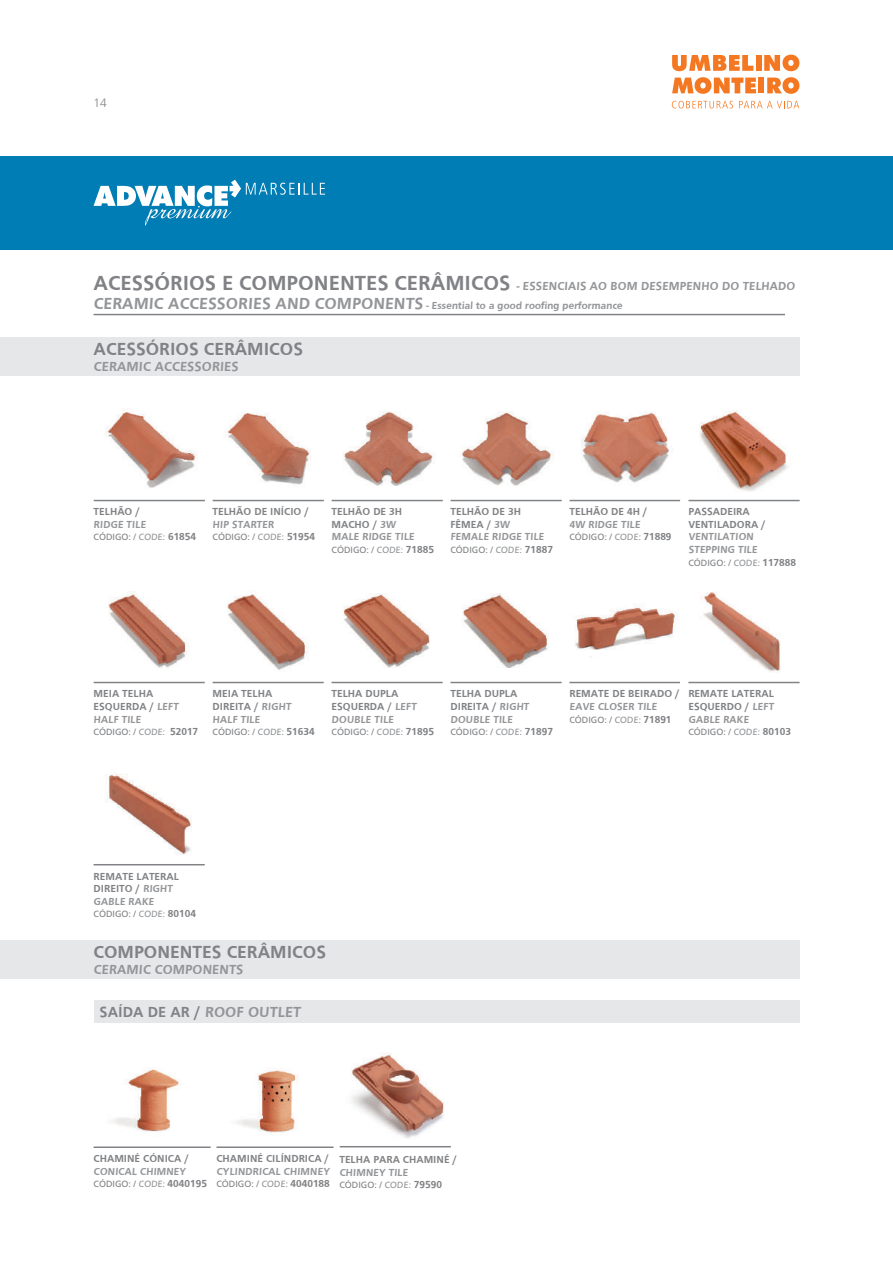
<style>
.page{position:relative;width:893px;height:1263px;background:#fff}
.page>*{position:absolute;margin:0;border:0;box-sizing:border-box;transform-origin:0 0}
.t1{font:700 18px "Frutiger";color:#808285}
.t2{font:700 15px "Frutiger";color:#808285}
.t3{font:700 13.5px "Frutiger";color:#939598}
.t4{font:700 12px "Frutiger";color:#939598}
.t5{font:300 12px "Frutiger";color:#808285}
.t6{font:700 10.5px/12.6px "Frutiger";color:#808285}
.t7{font:700 10.5px/12.6px "Frutiger";color:#939598}
.t8{font:9px "Frutiger";color:#808285}
.s1{font-size:21px;color:#808285}
.s2{font-size:16.5px}
.s3{color:#939598}
.s4{font-weight:700;font-size:10.5px}
.s5{color:#808285}
</style>
<div class="page">
<div style="left:0;top:156px;width:893px;height:93px;background:#007db5"></div>
<svg style="left:672px;top:55px;width:81px;height:16px"></svg>
<div style="left:756px;top:55px;width:6px;height:16px;background:#f47721"></div>
<svg style="left:764px;top:55px;width:35px;height:16px"></svg>
<svg style="left:672px;top:77px;width:84px;height:17px"></svg>
<div style="left:758px;top:78px;width:6px;height:15px;background:#f47721"></div>
<svg style="left:767px;top:77px;width:32px;height:17px"></svg>
<svg style="left:672px;top:101px;width:61px;height:7px"></svg>
<svg style="left:739px;top:101px;width:60px;height:7px"></svg>
<svg style="left:94px;top:180px;width:231px;height:46px"></svg>
<hr style="left:94px;top:314px;width:691px;height:1px;background:#808285">
<img style="left:106px;top:409px;width:92px;height:79px">
<img style="left:108px;top:591px;width:81px;height:77px">
<img style="left:226px;top:412px;width:85px;height:73px">
<img style="left:227px;top:592px;width:81px;height:78px">
<img style="left:343px;top:412px;width:91px;height:74px">
<img style="left:343px;top:594px;width:87px;height:74px">
<img style="left:462px;top:412px;width:91px;height:74px">
<img style="left:462px;top:594px;width:87px;height:74px">
<img style="left:581px;top:412px;width:92px;height:71px">
<img style="left:575px;top:606px;width:102px;height:52px">
<img style="left:699px;top:410px;width:89px;height:81px">
<img style="left:702px;top:592px;width:79px;height:80px">
<img style="left:107px;top:774px;width:85px;height:81px">
<hr style="left:94px;top:500px;width:111px;height:1px;background:#808285">
<hr style="left:94px;top:682px;width:111px;height:1px;background:#808285">
<hr style="left:213px;top:500px;width:111px;height:1px;background:#808285">
<hr style="left:213px;top:682px;width:111px;height:1px;background:#808285">
<hr style="left:332px;top:500px;width:111px;height:1px;background:#808285">
<hr style="left:332px;top:682px;width:111px;height:1px;background:#808285">
<hr style="left:451px;top:500px;width:111px;height:1px;background:#808285">
<hr style="left:450px;top:682px;width:112px;height:1px;background:#808285">
<hr style="left:569px;top:500px;width:111px;height:1px;background:#808285">
<hr style="left:569px;top:682px;width:111px;height:1px;background:#808285">
<hr style="left:688px;top:500px;width:112px;height:1px;background:#808285">
<hr style="left:688px;top:682px;width:112px;height:1px;background:#808285">
<hr style="left:94px;top:864px;width:111px;height:1px;background:#808285">
<div style="left:0;top:337px;width:799px;height:39px;background:#e6e7e9"></div>
<hr style="left:340px;top:1146px;width:111px;height:1px;background:#808285">
<img style="left:351px;top:1052px;width:93px;height:87px">
<div style="left:94px;top:1001px;width:705px;height:22px;background:#e6e7e9"></div>
<div style="left:0;top:940px;width:799px;height:39px;background:#e6e7e9"></div>
<img style="left:112px;top:1068px;width:67px;height:64px">
<hr style="left:94px;top:1146px;width:117px;height:2px;background:#808285">
<img style="left:237px;top:1070px;width:62px;height:63px">
<hr style="left:216px;top:1146px;width:118px;height:2px;background:#808285">
<p class="t5" style="left:94px;top:96px;width:15px">14</p>
<p class="t4" style="left:94px;top:279px;width:704px"><span class="s1">ACESSÓRIOS E COMPONENTES CERÂMICOS</span> - ESSENCIAIS AO BOM DESEMPENHO DO TELHADO</p>
<p class="t7" style="left:94px;top:299px;width:531px"><span class="s2">CERAMIC ACCESSORIES AND COMPONENTS</span> - Essential to a good roofing performance</p>
<h1 class="t1" style="left:94px;top:338px;width:211px">ACESSÓRIOS CERÂMICOS</h1>
<p class="t3" style="left:94px;top:359px;width:147px">CERAMIC ACCESSORIES</p>
<p class="t6" style="left:94px;top:505px;width:48px">TELHÃO /</p>
<p class="t7" style="left:94px;top:518px;width:55px">RIDGE TILE</p>
<p class="t8" style="left:94px;top:532px;width:104px">CÓDIGO: / <span class="s3">CODE:</span> <span class="s4">61854</span></p>
<p class="t6" style="left:213px;top:505px;width:98px">TELHÃO DE INÍCIO /</p>
<p class="t7" style="left:213px;top:518px;width:64px">HIP STARTER</p>
<p class="t8" style="left:213px;top:532px;width:104px">CÓDIGO: / <span class="s3">CODE:</span> <span class="s4">51954</span></p>
<p class="t6" style="left:331px;top:505px;width:85px">TELHÃO DE 3H<br>MACHO / <span class="s3">3W<br>MALE RIDGE TILE</span></p>
<p class="t8" style="left:331px;top:545px;width:104px">CÓDIGO: / <span class="s3">CODE:</span> <span class="s4">71885</span></p>
<p class="t7" style="left:450px;top:505px;width:96px"><span class="s5">TELHÃO DE 3H<br>FÊMEA /</span> 3W<br>FEMALE RIDGE TILE</p>
<p class="t8" style="left:450px;top:545px;width:104px">CÓDIGO: / <span class="s3">CODE:</span> <span class="s4">71887</span></p>
<p class="t6" style="left:569px;top:505px;width:80px">TELHÃO DE 4H /</p>
<p class="t7" style="left:569px;top:518px;width:73px">4W RIDGE TILE</p>
<p class="t8" style="left:569px;top:532px;width:104px">CÓDIGO: / <span class="s3">CODE:</span> <span class="s4">71889</span></p>
<p class="t6" style="left:688px;top:505px;width:79px">PASSADEIRA<br>VENTILADORA /</p>
<p class="t7" style="left:688px;top:530px;width:71px">VENTILATION<br>STEPPING TILE</p>
<p class="t8" style="left:688px;top:557px;width:109px">CÓDIGO: / <span class="s3">CODE:</span> <span class="s4">117888</span></p>
<p class="t6" style="left:94px;top:687px;width:87px">MEIA TELHA<br>ESQUERDA / <span class="s3">LEFT<br>HALF TILE</span></p>
<p class="t8" style="left:94px;top:727px;width:106px">CÓDIGO: / <span class="s3">CODE:</span> <span class="s4">52017</span></p>
<p class="t6" style="left:213px;top:687px;width:81px">MEIA TELHA<br>DIREITA / <span class="s3">RIGHT<br>HALF TILE</span></p>
<p class="t8" style="left:213px;top:727px;width:104px">CÓDIGO: / <span class="s3">CODE:</span> <span class="s4">51634</span></p>
<p class="t6" style="left:331px;top:687px;width:87px">TELHA DUPLA<br>ESQUERDA / <span class="s3">LEFT<br>DOUBLE TILE</span></p>
<p class="t8" style="left:331px;top:727px;width:104px">CÓDIGO: / <span class="s3">CODE:</span> <span class="s4">71895</span></p>
<p class="t6" style="left:450px;top:687px;width:81px">TELHA DUPLA<br>DIREITA / <span class="s3">RIGHT<br>DOUBLE TILE</span></p>
<p class="t8" style="left:450px;top:727px;width:104px">CÓDIGO: / <span class="s3">CODE:</span> <span class="s4">71897</span></p>
<p class="t6" style="left:569px;top:687px;width:112px">REMATE DE BEIRADO /</p>
<p class="t7" style="left:569px;top:700px;width:90px">EAVE CLOSER TILE</p>
<p class="t8" style="left:569px;top:714px;width:104px">CÓDIGO: / <span class="s3">CODE:</span> <span class="s4">71891</span></p>
<p class="t6" style="left:688px;top:687px;width:88px;text-align:justify">REMATE LATERAL ESQUERDO / <span class="s3">LEFT GABLE RAKE</span></p>
<p class="t8" style="left:688px;top:727px;width:104px">CÓDIGO: / <span class="s3">CODE:</span> <span class="s4">80103</span></p>
<p class="t6" style="left:94px;top:870px;width:87px">REMATE LATERAL<br>DIREITO / <span class="s3">RIGHT<br>GABLE RAKE</span></p>
<p class="t8" style="left:94px;top:909px;width:104px">CÓDIGO: / <span class="s3">CODE:</span> <span class="s4">80104</span></p>
<h1 class="t1" style="left:94px;top:941px;width:234px">COMPONENTES CERÂMICOS</h1>
<p class="t3" style="left:94px;top:961px;width:152px">CERAMIC COMPONENTS</p>
<h2 class="t2" style="left:100px;top:1003px;width:204px">SAÍDA DE AR / <span class="s3">ROOF OUTLET</span></h2>
<p class="t6" style="left:94px;top:1152px;width:97px">CHAMINÉ CÓNICA /</p>
<p class="t7" style="left:94px;top:1165px;width:95px">CONICAL CHIMNEY</p>
<p class="t8" style="left:94px;top:1179px;width:115px">CÓDIGO: / <span class="s3">CODE:</span> <span class="s4">4040195</span></p>
<p class="t6" style="left:216px;top:1152px;width:114px">CHAMINÉ CILÍNDRICA /</p>
<p class="t7" style="left:216px;top:1165px;width:116px">CYLINDRICAL CHIMNEY</p>
<p class="t8" style="left:216px;top:1179px;width:115px">CÓDIGO: / <span class="s3">CODE:</span> <span class="s4">4040188</span></p>
<p class="t6" style="left:339px;top:1153px;width:119px">TELHA PARA CHAMINÉ /</p>
<p class="t7" style="left:339px;top:1166px;width:71px">CHIMNEY TILE</p>
<p class="t8" style="left:339px;top:1180px;width:104px">CÓDIGO: / <span class="s3">CODE:</span> <span class="s4">79590</span></p>
</div>
